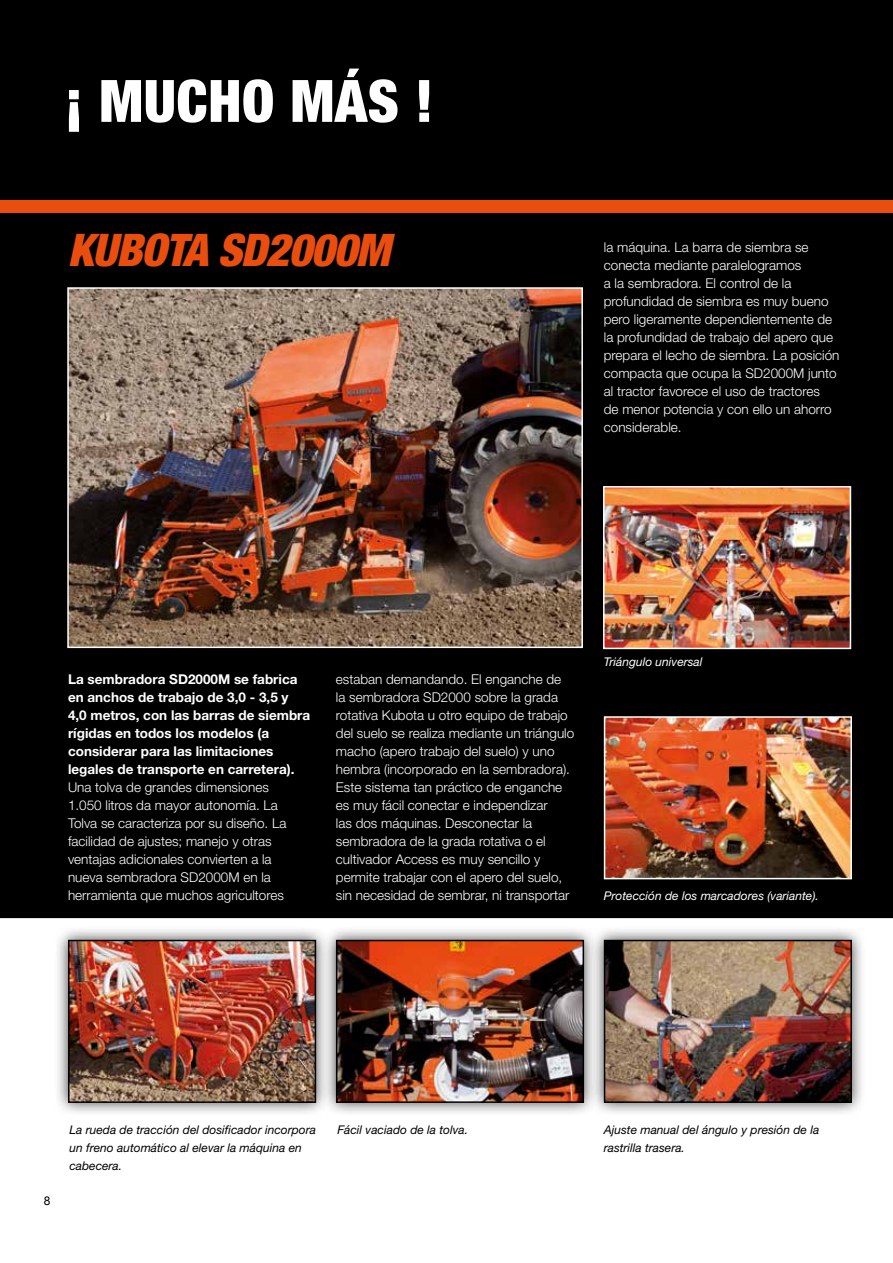
<style>
.page{position:relative;width:893px;height:1263px;background:#fff}
.page>*{position:absolute;margin:0;border:0;box-sizing:border-box;transform-origin:0 0}
.t1{font:900 condensed 58.5px "Helvetica Neue LT Pro";letter-spacing:.01em;color:#fff}
.t2{font:italic 900 condensed 45px "Helvetica Neue LT Pro";color:#e94e0f}
.t3{font:300 13.5px/18px "Helvetica Neue LT Pro";color:#fff}
.t4{font:700 13.5px/18px "Helvetica Neue LT Pro";color:#fff}
.t5{font:italic 12px/18px "Helvetica Neue LT Std";color:#000}
.t6{font:italic 12px "Helvetica Neue LT Std";color:#fff}
.t7{font:12px "Arial";color:#000}
</style>
<div class="page">
<div style="left:0;top:257px;width:893px;height:661px;background:#000"></div>
<div style="left:0;top:0;width:893px;height:45px;background:#000"></div>
<img style="left:70px;top:290px;width:510px;height:355px">
<div style="left:67px;top:287px;width:516px;height:361px;border:2px solid #fff"></div>
<div style="left:322px;top:925px;width:276px;height:192px;background:#000;opacity:.75"></div>
<img style="left:339px;top:943px;width:242px;height:157px">
<div style="left:336px;top:940px;width:248px;height:163px;border:2px solid #000"></div>
<div style="left:589px;top:925px;width:277px;height:192px;background:#000;opacity:.75"></div>
<img style="left:607px;top:943px;width:242px;height:157px">
<div style="left:604px;top:940px;width:248px;height:163px;border:2px solid #000"></div>
<div style="left:54px;top:925px;width:276px;height:192px;background:#000;opacity:.75"></div>
<img style="left:71px;top:943px;width:242px;height:157px">
<div style="left:68px;top:940px;width:248px;height:163px;border:2px solid #000"></div>
<div style="left:589px;top:472px;width:276px;height:191px;background:#000"></div>
<img style="left:606px;top:489px;width:242px;height:157px">
<div style="left:603px;top:486px;width:248px;height:163px;border:2px solid #fff"></div>
<div style="left:589px;top:702px;width:277px;height:192px;background:#000"></div>
<img style="left:607px;top:719px;width:242px;height:157px">
<div style="left:604px;top:716px;width:248px;height:163px;border:2px solid #fff"></div>
<div style="left:0;top:45px;width:893px;height:212px;background:#000"></div>
<div style="left:0;top:200px;width:893px;height:13px;background:#e94e0f"></div>
<h1 class="t1" style="left:65px;top:66px;width:370px">¡ MUCHO MÁS !</h1>
<h2 class="t2" style="left:68px;top:223px;width:335px">KUBOTA SD2000M</h2>
<p class="t3" style="left:604px;top:238px;width:237px">la máquina. La barra de siembra se conecta mediante paralelogramos<br>a la sembradora. El control de la profundidad de siembra es muy bueno pero ligeramente dependientemente de la profundidad de trabajo del apero que prepara el lecho de siembra. La posición compacta que ocupa la SD2000M junto al tractor favorece el uso de tractores<br>de menor potencia y con ello un ahorro considerable.</p>
<p class="t4" style="left:68px;top:670px;width:244px">La sembradora SD2000M se fabrica en anchos de trabajo de 3,0 - 3,5 y 4,0 metros, con las barras de siembra rígidas en todos los modelos (a considerar para las limitaciones legales de transporte en carretera).</p>
<p class="t3" style="left:68px;top:778px;width:220px">Una tolva de grandes dimensiones 1.050 litros da mayor autonomía. La Tolva se caracteriza por su diseño. La facilidad de ajustes; manejo y otras ventajas adicionales convierten a la nueva sembradora SD2000M en la herramienta que muchos agricultores</p>
<p class="t3" style="left:336px;top:670px;width:240px">estaban demandando. El enganche de<br>la sembradora SD2000 sobre la grada rotativa Kubota u otro equipo de trabajo del suelo se realiza mediante un triángulo macho (apero trabajo del suelo) y uno hembra (incorporado en la sembradora).<br>Este sistema tan práctico de enganche es muy fácil conectar e independizar<br>las dos máquinas. Desconectar la sembradora de la grada rotativa o el cultivador Access es muy sencillo y permite trabajar con el apero del suelo, sin necesidad de sembrar, ni transportar</p>
<p class="t6" style="left:604px;top:655px;width:100px">Triángulo universal</p>
<p class="t6" style="left:604px;top:889px;width:216px">Protección de los marcadores (variante).</p>
<p class="t7" style="left:44px;top:1193px;width:8px">8</p>
<p class="t5" style="left:70px;top:1121px;width:248px">La rueda de tracción del dosificador incorpora un freno automático al elevar la máquina en cabecera.</p>
<p class="t5" style="left:337px;top:1121px;width:132px">Fácil vaciado de la tolva.</p>
<p class="t5" style="left:604px;top:1121px;width:217px">Ajuste manual del ángulo y presión de la rastrilla trasera.</p>
</div>
